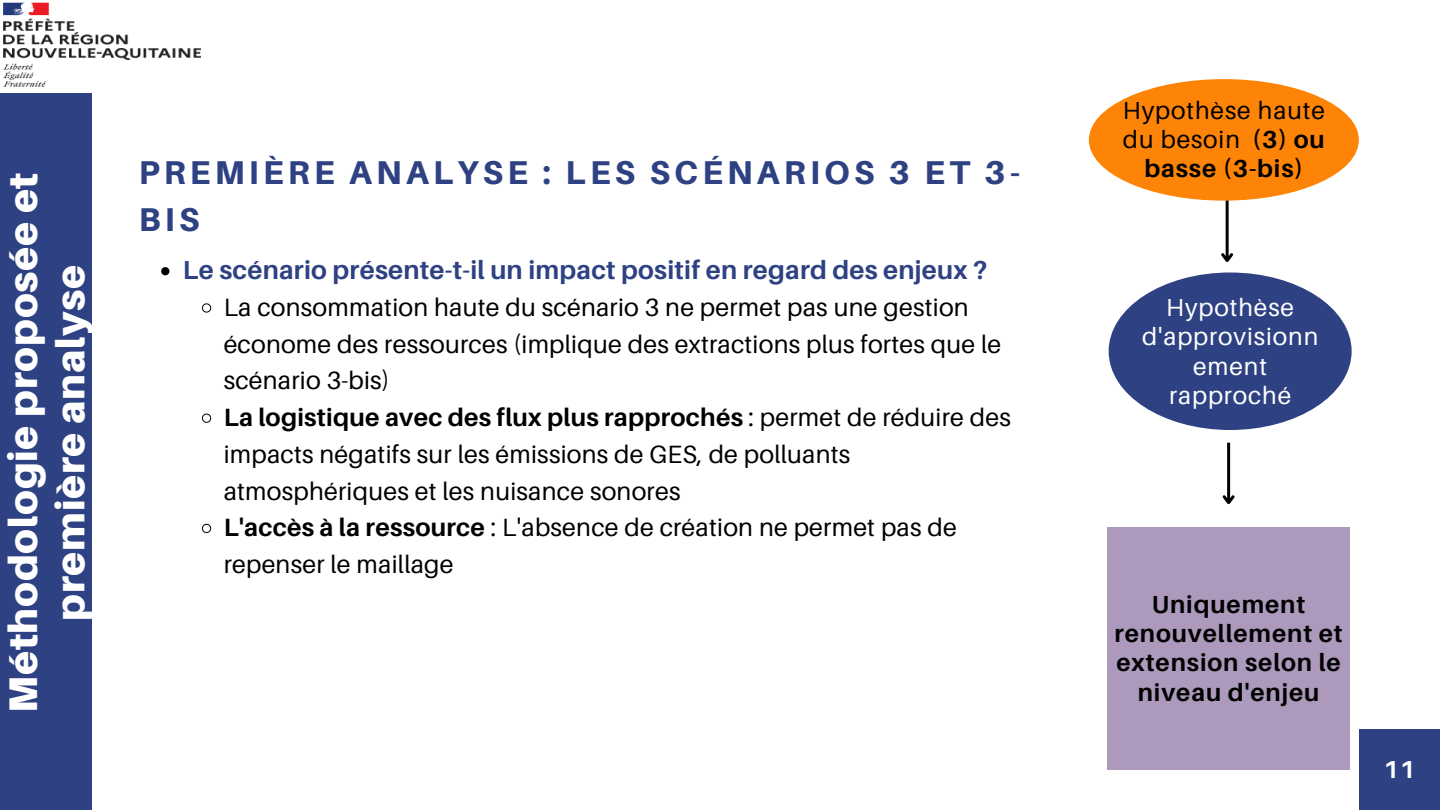
<style>
.page{position:relative;width:1440px;height:810px;background:#2e4182}
.page>*{position:absolute;margin:0;border:0;box-sizing:border-box;transform-origin:0 0}
.t1{font:900 40px/47.2px "Aileron";letter-spacing:.02em;color:#fff;text-align:center}
.t2{font:800 33px/46.5px "Aileron";letter-spacing:.125em;color:#2e4182}
.t3{font:700 26px "Aileron";letter-spacing:.01em;color:#2e4182}
.t4{font:25px/36.8px "Aileron";letter-spacing:.01em;color:#000}
.t5{font:700 24.6px/29.2px "Aileron";letter-spacing:.035em;color:#000;text-align:center}
.t6{font:24.6px/29.2px "Aileron";letter-spacing:.035em;color:#000;text-align:center}
.t7{font:24.6px/29.2px "Aileron";letter-spacing:.035em;color:#fff;text-align:center}
.t8{font:700 24.6px "Aileron";color:#fff}
.s1{font-weight:700}
</style>
<div class="page">
<div style="left:92px;top:0;width:1348px;height:810px;background:#fff"></div>
<img style="left:1px;top:1px;width:200px;height:92px">
<div style="left:1359px;top:729px;width:81px;height:81px;background:#2e4182"></div>
<svg style="left:161px;top:267px;width:8px;height:8px"></svg>
<svg style="left:202px;top:303px;width:10px;height:10px"></svg>
<svg style="left:202px;top:413px;width:10px;height:10px"></svg>
<svg style="left:202px;top:523px;width:10px;height:10px"></svg>
<div style="left:1107px;top:527px;width:243px;height:243px;background:#ac99bb"></div>
<div style="left:1089px;top:79px;width:270px;height:122px;background:#fd8406;border-radius:50%"></div>
<div style="left:1109px;top:273px;width:243px;height:157px;background:#2e4182;border-radius:50%"></div>
<hr style="left:1227px;top:443px;width:3px;height:60px;background:#000">
<svg style="left:1222px;top:493px;width:13px;height:12px"></svg>
<hr style="left:1226px;top:201px;width:3px;height:60px;background:#000">
<svg style="left:1221px;top:250px;width:13px;height:12px"></svg>
<h1 class="t1" style="left:-1px;top:713px;width:542px;rotate:-90deg">Méthodologie proposée et première analyse</h1>
<h2 class="t2" style="left:139px;top:149px;width:883px">PREMIÈRE ANALYSE : LES SCÉNARIOS 3 ET 3-<br>BIS</h2>
<p class="t3" style="left:183px;top:254px;width:806px">Le scénario présente-t-il un impact positif en regard des enjeux ?</p>
<p class="t4" style="left:224px;top:288px;width:789px">La consommation haute du scénario 3 ne permet pas une gestion économe des ressources (implique des extractions plus fortes que le scénario 3-bis)<br><span class="s1">La logistique avec des flux plus rapprochés</span> : permet de réduire des impacts négatifs sur les émissions de GES, de polluants atmosphériques et les nuisance sonores<br><span class="s1">L'accès à la ressource</span> : L'absence de création ne permet pas de repenser le maillage</p>
<p class="t6" style="left:1123px;top:95px;width:204px">Hypothèse haute du besoin <span class="s1">(3) ou basse (3-bis)</span></p>
<p class="t7" style="left:1142px;top:292px;width:178px">Hypothèse d'approvisionn ement rapproché</p>
<p class="t5" style="left:1114px;top:589px;width:230px">Uniquement renouvellement et extension selon le niveau d'enjeu</p>
<p class="t8" style="left:1384px;top:754px;width:33px">11</p>
</div>
